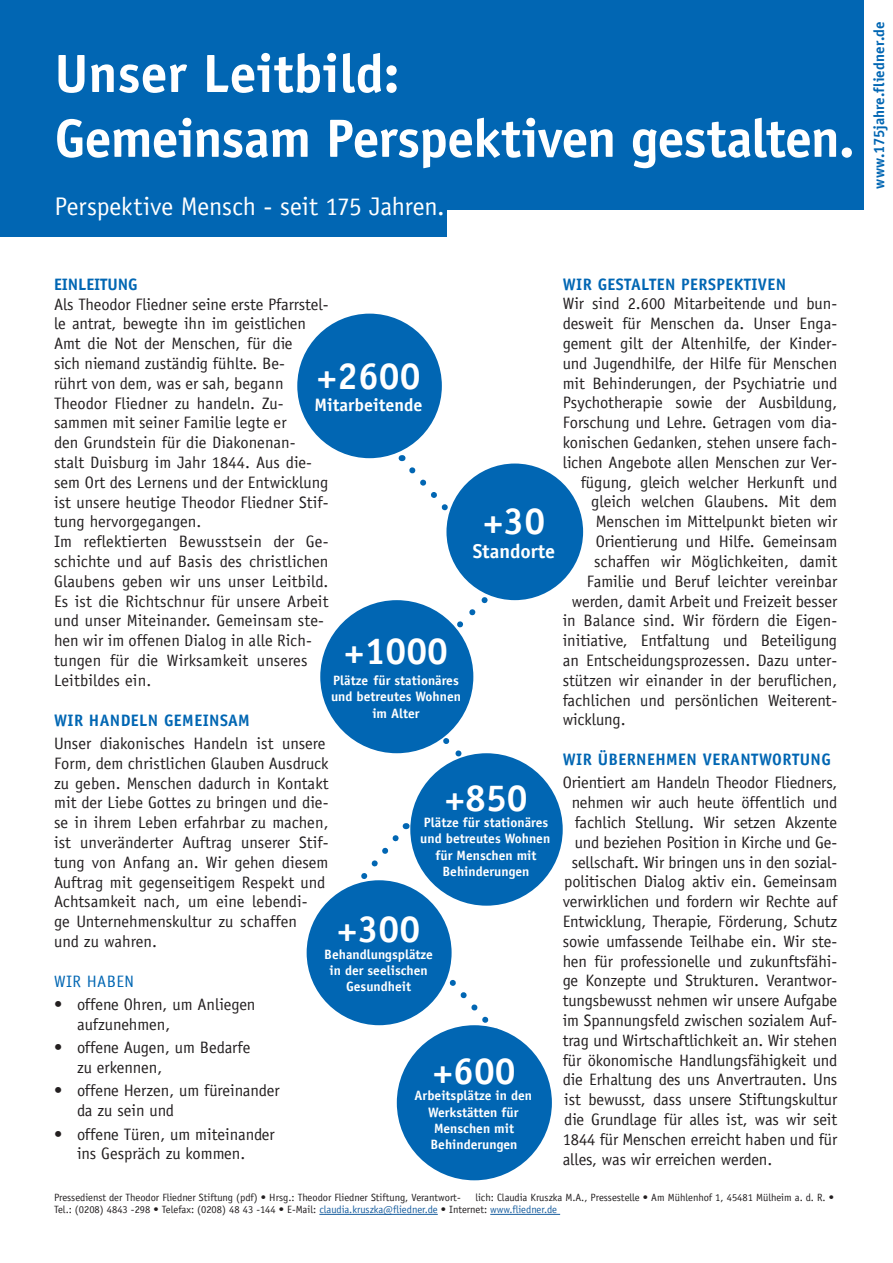
<style>
.page{position:relative;width:893px;height:1263px;background:#fff}
.page>*{position:absolute;margin:0;border:0;box-sizing:border-box;transform-origin:0 0}
.t1{font:700 54px "Officina Sans";letter-spacing:-.015em;color:#fff}
.t2{font:700 37.5px "Officina Sans";color:#fff}
.t3{font:25.5px "Officina Sans";letter-spacing:-.005em;color:#fff}
.t4{font:700 19.95px "Officina Sans";color:#fff}
.t5{font:700 18px "Officina Sans";color:#fff}
.t6{font:16.5px/19.8px "Officina Sans";color:#231f20}
.t7{font:700 16.5px "Officina Sans";letter-spacing:.025em;color:#0166b3}
.t8{font:700 16.5px "Officina Sans";letter-spacing:-.005em;color:#0166b3}
.t9{font:16.5px "Officina Sans";letter-spacing:.025em;color:#0166b3}
.t10{font:700 15px "Officina Sans";letter-spacing:.005em;color:#0166b3}
.t11{font:700 13.5px/16.2px "Officina Sans";color:#fff}
.t12{font:10.5px/12.6px "Officina Sans";color:#231f20}
.s1{color:#175d9e}
</style>
<div class="page">
<hr style="left:319px;top:1214px;width:119px;height:1px;background:#175d9e">
<hr style="left:490px;top:1214px;width:70px;height:1px;background:#175d9e">
<div style="left:0;top:0;width:893px;height:210px;background:#0166b3"></div>
<div style="left:0;top:181px;width:446px;height:56px;background:#0166b3"></div>
<div style="left:864px;top:0;width:29px;height:210px;background:#fff"></div>
<div style="left:446px;top:463px;width:137px;height:137px;background:#0166b3;border-radius:50%"></div>
<div style="left:410px;top:753px;width:153px;height:153px;background:#0166b3;border-radius:50%"></div>
<div style="left:397px;top:1025px;width:155px;height:155px;background:#0166b3;border-radius:50%"></div>
<div style="left:307px;top:880px;width:145px;height:145px;background:#0166b3;border-radius:50%"></div>
<div style="left:320px;top:600px;width:153px;height:153px;background:#0166b3;border-radius:50%"></div>
<div style="left:297px;top:314px;width:145px;height:144px;background:#0166b3;border-radius:50%"></div>
<svg style="left:402px;top:455px;width:56px;height:67px"></svg>
<svg style="left:446px;top:585px;width:52px;height:54px"></svg>
<svg style="left:432px;top:726px;width:40px;height:43px"></svg>
<svg style="left:354px;top:823px;width:55px;height:64px"></svg>
<svg style="left:442px;top:968px;width:57px;height:65px"></svg>
<p class="t1" style="left:54px;top:40px;width:347px">Unser Leitbild:</p>
<p class="t1" style="left:54px;top:105px;width:802px">Gemeinsam Perspektiven gestalten.</p>
<p class="t3" style="left:54px;top:191px;width:392px">Perspektive Mensch - seit 175 Jahren.</p>
<p class="t10" style="left:870px;top:189px;width:169px;rotate:-90deg">www.175jahre.fliedner.de</p>
<p class="t8" style="left:54px;top:274px;width:85px">EINLEITUNG</p>
<p class="t6" style="left:54px;top:294px;width:276px">Als Theodor Fliedner seine erste Pfarrstel&shy;le antrat, bewegte ihn im geistlichen Amt die Not der Menschen, für die<br>sich niemand zuständig fühlte. Be-<br>rührt von dem, was er sah, begann Theodor Fliedner zu handeln. Zu&shy;sammen mit seiner Familie legte er<br>den Grundstein für die Diakonenan&shy;stalt Duisburg im Jahr 1844. Aus die&shy;sem Ort des Lernens und der Entwicklung ist unsere heutige Theodor Fliedner Stif&shy;tung hervorgegangen.</p>
<p class="t6" style="left:54px;top:532px;width:276px">Im reflektierten Bewusstsein der Ge&shy;schichte und auf Basis des christlichen Glaubens geben wir uns unser Leitbild.<br>Es ist die Richtschnur für unsere Arbeit und unser Miteinander. Gemeinsam ste&shy;hen wir im offenen Dialog in alle Rich&shy;tungen für die Wirksamkeit unseres Leitbildes ein.</p>
<p class="t7" style="left:54px;top:710px;width:197px">WIR HANDELN GEMEINSAM</p>
<p class="t6" style="left:54px;top:733px;width:276px">Unser diakonisches Handeln ist unsere Form, dem christlichen Glauben Ausdruck zu geben. Menschen dadurch in Kontakt mit der Liebe Gottes zu bringen und die&shy;se in ihrem Leben erfahrbar zu machen, ist unveränderter Auftrag unserer Stif&shy;tung von Anfang an. Wir gehen diesem Auftrag mit gegenseitigem Respekt und Achtsamkeit nach, um eine lebendi-<br>ge Unternehmenskultur zu schaffen<br>und zu wahren.</p>
<p class="t9" style="left:54px;top:971px;width:82px">WIR HABEN</p>
<p class="t6" style="left:77px;top:994px;width:180px;text-indent:-23px">• offene Ohren, um Anliegen aufzunehmen,</p>
<p class="t6" style="left:77px;top:1038px;width:175px;text-indent:-23px">• offene Augen, um Bedarfe zu erkennen,</p>
<p class="t6" style="left:77px;top:1081px;width:204px;text-indent:-23px">• offene Herzen, um füreinander da zu sein und</p>
<p class="t6" style="left:54px;top:1124px;width:222px;text-align:center">• offene Türen, um miteinander ins Gespräch zu kommen.</p>
<p class="t2" style="left:316px;top:353px;width:106px">+2600</p>
<p class="t5" style="left:315px;top:393px;width:109px">Mitarbeitende</p>
<p class="t2" style="left:483px;top:497px;width:64px">+30</p>
<p class="t4" style="left:473px;top:538px;width:84px">Standorte</p>
<p class="t2" style="left:344px;top:627px;width:106px">+1000</p>
<p class="t11" style="left:333px;top:672px;width:127px">Plätze für stationäres</p>
<p class="t11" style="left:331px;top:688px;width:132px">und betreutes Wohnen</p>
<p class="t11" style="left:372px;top:705px;width:49px">im Alter</p>
<p class="t2" style="left:444px;top:775px;width:85px">+850</p>
<p class="t11" style="left:420px;top:814px;width:132px">Plätze für stationäres und betreutes Wohnen</p>
<p class="t11" style="left:436px;top:847px;width:102px">für Menschen mit</p>
<p class="t11" style="left:443px;top:863px;width:89px">Behinderungen</p>
<p class="t2" style="left:337px;top:906px;width:85px">+300</p>
<p class="t11" style="left:324px;top:946px;width:110px">Behandlungsplätze</p>
<p class="t11" style="left:329px;top:962px;width:100px">in der seelischen</p>
<p class="t11" style="left:346px;top:978px;width:67px">Gesundheit</p>
<p class="t2" style="left:432px;top:1048px;width:85px">+600</p>
<p class="t11" style="left:415px;top:1087px;width:119px">Arbeitsplätze in den</p>
<p class="t11" style="left:428px;top:1104px;width:92px">Werkstätten für</p>
<p class="t11" style="left:434px;top:1120px;width:82px">Menschen mit</p>
<p class="t11" style="left:431px;top:1136px;width:89px">Behinderungen</p>
<p class="t7" style="left:563px;top:274px;width:225px">WIR GESTALTEN PERSPEKTIVEN</p>
<p class="t6" style="left:563px;top:294px;width:276px">Wir sind 2.600 Mitarbeitende und bun-</p>
<p class="t6" style="left:563px;top:314px;width:276px">desweit für Menschen da. Unser Enga-</p>
<p class="t6" style="left:563px;top:334px;width:276px">gement gilt der Altenhilfe, der Kinder-</p>
<p class="t6" style="left:563px;top:353px;width:276px">und Jugendhilfe, der Hilfe für Menschen</p>
<p class="t6" style="left:563px;top:373px;width:276px">mit Behinderungen, der Psychiatrie und</p>
<p class="t6" style="left:563px;top:393px;width:276px">Psychotherapie sowie der Ausbildung,</p>
<p class="t6" style="left:563px;top:413px;width:276px">Forschung und Lehre. Getragen vom dia-</p>
<p class="t6" style="left:563px;top:433px;width:276px">konischen Gedanken, stehen unsere fach-</p>
<p class="t6" style="left:563px;top:452px;width:276px">lichen Angebote allen Menschen zur Ver-</p>
<p class="t6" style="left:581px;top:472px;width:258px">fügung, gleich welcher Herkunft und</p>
<p class="t6" style="left:591px;top:492px;width:247px">gleich welchen Glaubens. Mit dem</p>
<p class="t6" style="left:596px;top:512px;width:243px">Menschen im Mittelpunkt bieten wir</p>
<p class="t6" style="left:596px;top:532px;width:243px">Orientierung und Hilfe. Gemeinsam</p>
<p class="t6" style="left:594px;top:551px;width:245px">schaffen wir Möglichkeiten, damit</p>
<p class="t6" style="left:587px;top:571px;width:252px">Familie und Beruf leichter vereinbar</p>
<p class="t6" style="left:572px;top:591px;width:267px">werden, damit Arbeit und Freizeit besser</p>
<p class="t6" style="left:563px;top:611px;width:276px">in Balance sind. Wir fördern die Eigen-</p>
<p class="t6" style="left:563px;top:631px;width:276px">initiative, Entfaltung und Beteiligung</p>
<p class="t6" style="left:563px;top:650px;width:276px">an Entscheidungsprozessen. Dazu unter-</p>
<p class="t6" style="left:563px;top:670px;width:276px">stützen wir einander in der beruflichen,</p>
<p class="t6" style="left:563px;top:690px;width:276px">fachlichen und persönlichen Weiterent-</p>
<p class="t6" style="left:563px;top:710px;width:64px">wicklung.</p>
<p class="t7" style="left:563px;top:749px;width:270px">WIR ÜBERNEHMEN VERANTWORTUNG</p>
<p class="t6" style="left:563px;top:773px;width:276px">Orientiert am Handeln Theodor Fliedners,</p>
<p class="t6" style="left:572px;top:793px;width:267px">nehmen wir auch heute öffentlich und</p>
<p class="t6" style="left:575px;top:812px;width:264px">fachlich Stellung. Wir setzen Akzente</p>
<p class="t6" style="left:575px;top:832px;width:264px">und beziehen Position in Kirche und Ge-</p>
<p class="t6" style="left:572px;top:852px;width:267px">sellschaft. Wir bringen uns in den sozial-</p>
<p class="t6" style="left:564px;top:872px;width:275px">politischen Dialog aktiv ein. Gemeinsam</p>
<p class="t6" style="left:563px;top:892px;width:276px">verwirklichen und fordern wir Rechte auf</p>
<p class="t6" style="left:563px;top:911px;width:276px">Entwicklung, Therapie, Förderung, Schutz</p>
<p class="t6" style="left:563px;top:931px;width:276px">sowie umfassende Teilhabe ein. Wir ste-</p>
<p class="t6" style="left:563px;top:951px;width:276px">hen für professionelle und zukunftsfähi-</p>
<p class="t6" style="left:563px;top:971px;width:276px">ge Konzepte und Strukturen. Verantwor-</p>
<p class="t6" style="left:563px;top:991px;width:276px">tungsbewusst nehmen wir unsere Aufgabe</p>
<p class="t6" style="left:563px;top:1010px;width:276px">im Spannungsfeld zwischen sozialem Auf-</p>
<p class="t6" style="left:563px;top:1030px;width:276px">trag und Wirtschaftlichkeit an. Wir stehen</p>
<p class="t6" style="left:563px;top:1050px;width:276px">für ökonomische Handlungsfähigkeit und</p>
<p class="t6" style="left:563px;top:1070px;width:276px">die Erhaltung des uns Anvertrauten. Uns</p>
<p class="t6" style="left:564px;top:1090px;width:275px">ist bewusst, dass unsere Stiftungskultur</p>
<p class="t6" style="left:564px;top:1109px;width:275px">die Grundlage für alles ist, was wir seit</p>
<p class="t6" style="left:563px;top:1129px;width:276px">1844 für Menschen erreicht haben und für</p>
<p class="t6" style="left:563px;top:1149px;width:211px">alles, was wir erreichen werden.</p>
<p class="t12" style="left:54px;top:1191px;width:782px;text-indent:422px">lich: Claudia Kruszka M.A., Pressestelle • Am Mühlenhof 1, 45481 Mülheim a. d. R. •<br>Tel.: (0208) 4843 -298 • Telefax: (0208) 48 43 -144 • E-Mail: <span class="s1">claudia.kruszka@fliedner.de</span> • Internet: <span class="s1">www.fliedner.de</span></p>
<p class="t12" style="left:54px;top:1191px;width:408px">Pressedienst der Theodor Fliedner Stiftung (pdf) • Hrsg.: Theodor Fliedner Stiftung, Verantwort-</p>
</div>
